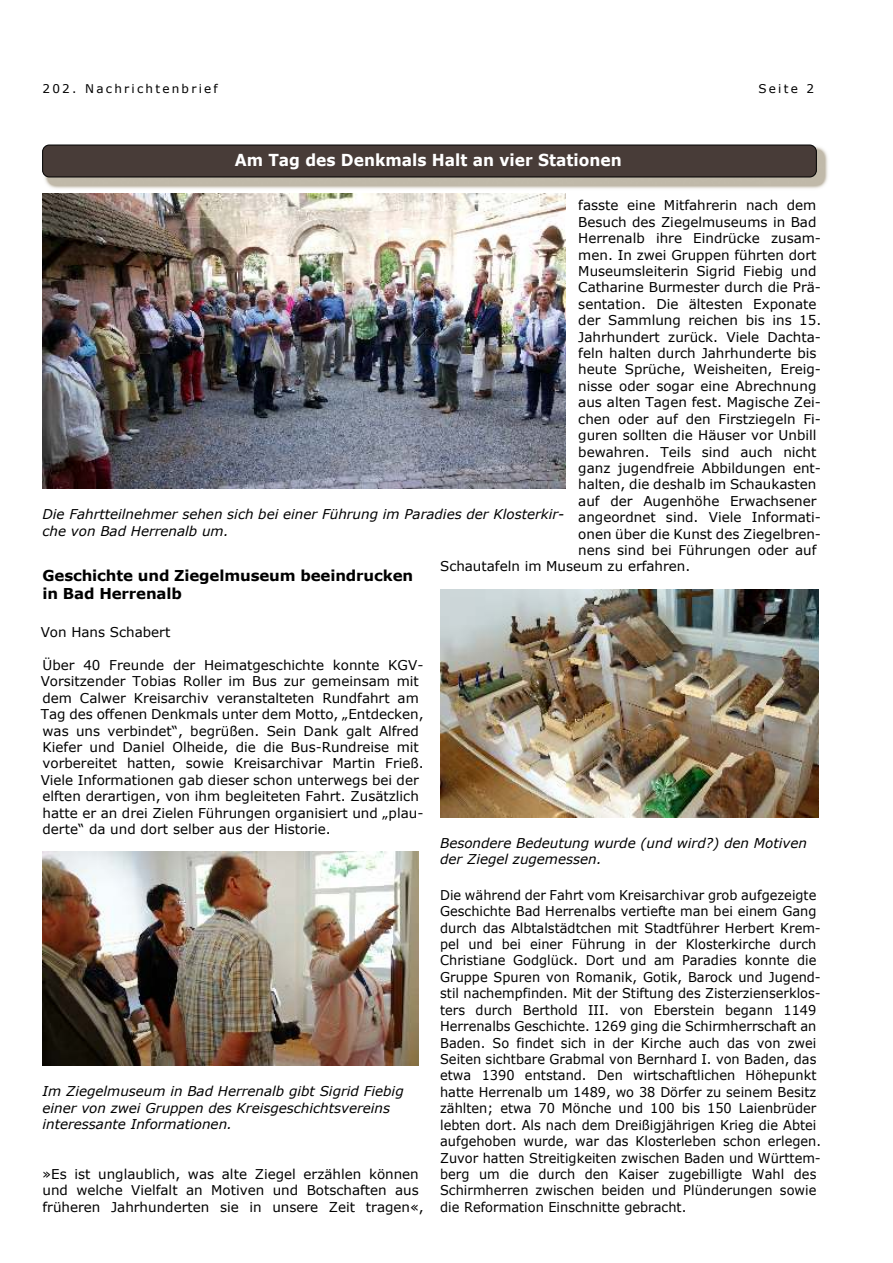
<style>
.page{position:relative;width:893px;height:1263px;background:#fff}
.page>*{position:absolute;margin:0;border:0;box-sizing:border-box;transform-origin:0 0}
.t1{font:700 16.5px "Verdana";color:#fff;scale:.94 1}
.t2{font:700 15px/18.3px "Verdana";letter-spacing:-.01em;color:#000}
.t3{font:13.5px/16.4px "Verdana";color:#000}
.t4{font:13.5px/16.4px "Verdana";color:#000;scale:.96 1}
.t5{font:italic 13.5px/16.4px "Verdana";color:#000}
.t6{font:12px "Verdana";letter-spacing:.185em;color:#000}
</style>
<div class="page">
<img style="left:43px;top:145px;width:785px;height:44px">
<div style="left:43px;top:145px;width:773px;height:32px;background:#483c38;border:1px solid #000;border-radius:7px"></div>
<img style="left:43px;top:194px;width:523px;height:295px">
<img style="left:43px;top:852px;width:376px;height:213px">
<img style="left:440px;top:589px;width:379px;height:229px">
<p class="t6" style="left:43px;top:84px;width:177px">202. Nachrichtenbrief</p>
<p class="t6" style="left:758px;top:84px;width:57px">Seite 2</p>
<p class="t1" style="left:235px;top:154px;width:413px">Am Tag des Denkmals Halt an vier Stationen</p>
<p class="t3" style="left:578px;top:198px;width:240px">fasste eine Mitfahrerin nach dem</p>
<p class="t3" style="left:578px;top:215px;width:240px">Besuch des Ziegelmuseums in Bad</p>
<p class="t3" style="left:578px;top:231px;width:244px">Herrenalb ihre Eindrücke zusam-</p>
<p class="t3" style="left:578px;top:248px;width:240px">men. In zwei Gruppen führten dort</p>
<p class="t3" style="left:578px;top:264px;width:240px">Museumsleiterin Sigrid Fiebig und</p>
<p class="t3" style="left:578px;top:280px;width:244px">Catharine Burmester durch die Prä-</p>
<p class="t3" style="left:578px;top:297px;width:240px">sentation. Die ältesten Exponate</p>
<p class="t3" style="left:578px;top:313px;width:245px">der Sammlung reichen bis ins 15.</p>
<p class="t3" style="left:578px;top:330px;width:244px">Jahrhundert zurück. Viele Dachta-</p>
<p class="t3" style="left:578px;top:346px;width:240px">feln halten durch Jahrhunderte bis</p>
<p class="t3" style="left:578px;top:362px;width:244px">heute Sprüche, Weisheiten, Ereig-</p>
<p class="t3" style="left:578px;top:379px;width:240px">nisse oder sogar eine Abrechnung</p>
<p class="t3" style="left:578px;top:395px;width:244px">aus alten Tagen fest. Magische Zei-</p>
<p class="t3" style="left:578px;top:412px;width:244px">chen oder auf den Firstziegeln Fi-</p>
<p class="t3" style="left:578px;top:428px;width:240px">guren sollten die Häuser vor Unbill</p>
<p class="t3" style="left:578px;top:445px;width:240px">bewahren. Teils sind auch nicht</p>
<p class="t3" style="left:578px;top:461px;width:244px">ganz jugendfreie Abbildungen ent-</p>
<p class="t3" style="left:578px;top:477px;width:240px">halten, die deshalb im Schaukasten</p>
<p class="t3" style="left:578px;top:494px;width:240px">auf der Augenhöhe Erwachsener</p>
<p class="t3" style="left:578px;top:510px;width:244px">angeordnet sind. Viele Informati-</p>
<p class="t3" style="left:578px;top:527px;width:244px">onen über die Kunst des Ziegelbren-</p>
<p class="t3" style="left:578px;top:543px;width:240px">nens sind bei Führungen oder auf</p>
<p class="t3" style="left:440px;top:559px;width:252px">Schautafeln im Museum zu erfahren.</p>
<p class="t5" style="left:43px;top:507px;width:523px">Die Fahrtteilnehmer sehen sich bei einer Führung im Paradies der Klosterkir&shy;che von Bad Herrenalb um.</p>
<p class="t2" style="left:43px;top:568px;width:372px">Geschichte und Ziegelmuseum beeindrucken in Bad Herrenalb</p>
<p class="t3" style="left:41px;top:625px;width:131px">Von Hans Schabert</p>
<p class="t3" style="left:41px;top:658px;width:385px">Über 40 Freunde der Heimatgeschichte konnte KGV-Vorsitzender Tobias Roller im Bus zur gemeinsam mit dem Calwer Kreisarchiv veranstalteten Rundfahrt am Tag des offenen Denkmals unter dem Motto, „Entdecken, was uns verbindet“, begrüßen. Sein Dank galt Alfred Kiefer und Daniel Olheide, die die Bus-Rundreise mit vorbereitet hatten, sowie Kreisarchivar Martin Frieß.<br>Viele Informationen gab dieser schon unterwegs bei der elften derartigen, von ihm begleiteten Fahrt. Zusätzlich hatte er an drei Zielen Führungen organisiert und „plau&shy;derte“ da und dort selber aus der Historie.</p>
<p class="t5" style="left:43px;top:1084px;width:363px">Im Ziegelmuseum in Bad Herrenalb gibt Sigrid Fiebig einer von zwei Gruppen des Kreisgeschichtsvereins interessante Informationen.</p>
<p class="t3" style="left:43px;top:1167px;width:383px">»Es ist unglaublich, was alte Ziegel erzählen können und welche Vielfalt an Motiven und Botschaften aus früheren Jahrhunderten sie in unsere Zeit tragen«,</p>
<p class="t5" style="left:440px;top:836px;width:368px">Besondere Bedeutung wurde (und wird?) den Motiven der Ziegel zugemessen.</p>
<p class="t4" style="left:440px;top:888px;width:398px">Die während der Fahrt vom Kreisarchivar grob aufgezeigte Geschichte Bad Herrenalbs vertiefte man bei einem Gang durch das Albtalstädtchen mit Stadtführer Herbert Krem&shy;pel und bei einer Führung in der Klosterkirche durch Christiane Godglück. Dort und am Paradies konnte die Gruppe Spuren von Romanik, Gotik, Barock und Jugend&shy;stil nachempfinden. Mit der Stiftung des Zisterzienserklos&shy;ters durch Berthold III. von Eberstein begann 1149<br>Herrenalbs Geschichte. 1269 ging die Schirmherrschaft an Baden. So findet sich in der Kirche auch das von zwei Seiten sichtbare Grabmal von Bernhard I. von Baden, das etwa 1390 entstand. Den wirtschaftlichen Höhepunkt hatte Herrenalb um 1489, wo 38 Dörfer zu seinem Besitz zählten; etwa 70 Mönche und 100 bis 150 Laienbrüder lebten dort. Als nach dem Dreißigjährigen Krieg die Abtei aufgehoben wurde, war das Klosterleben schon erlegen.<br>Zuvor hatten Streitigkeiten zwischen Baden und Württem&shy;berg um die durch den Kaiser zugebilligte Wahl des Schirmherren zwischen beiden und Plünderungen sowie die Reformation Einschnitte gebracht.</p>
</div>
